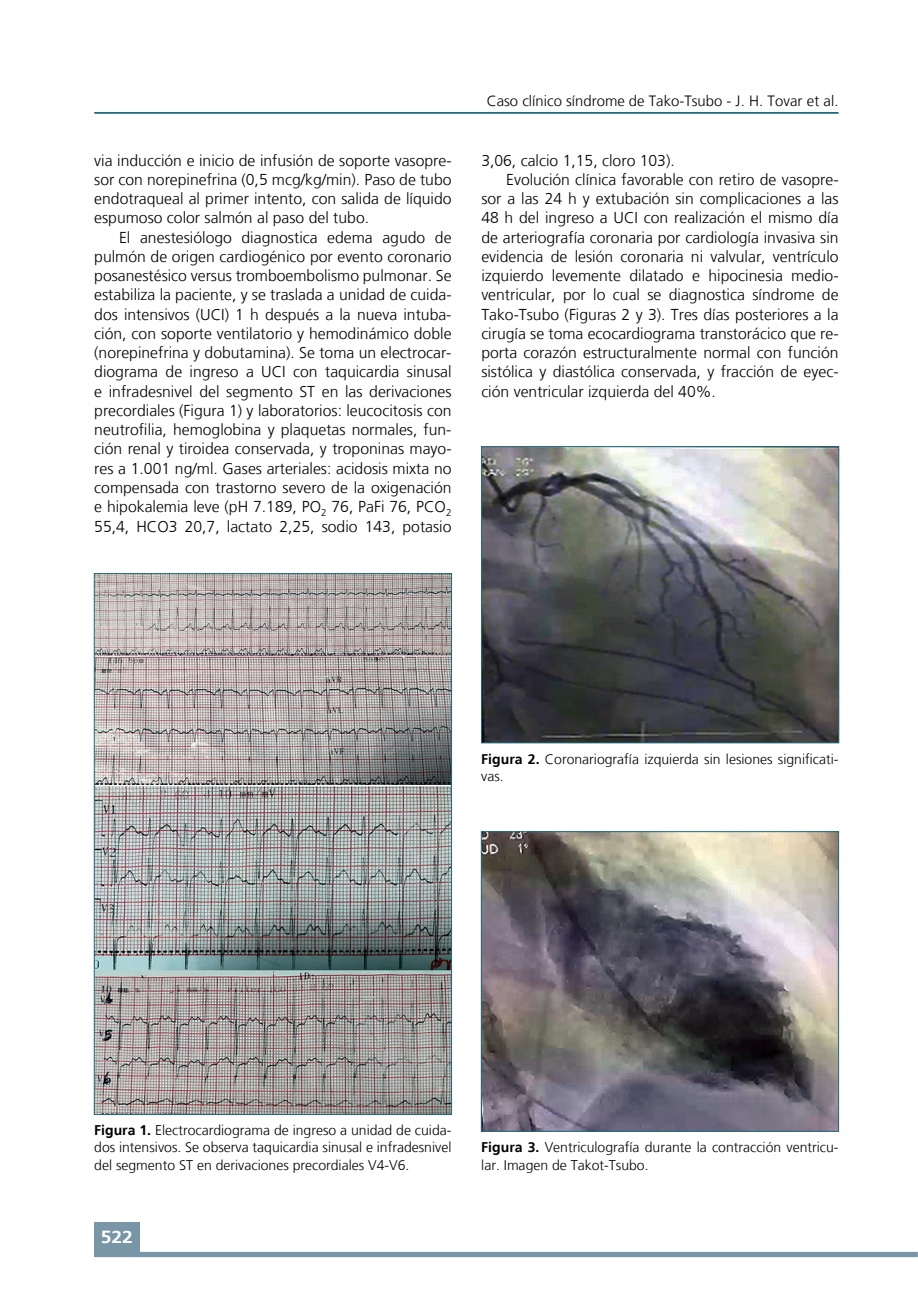
<style>
.page{position:relative;width:918px;height:1315px;background:#fff}
.page>*{position:absolute;margin:0;border:0;box-sizing:border-box;transform-origin:0 0}
.t1{font:700 17.5px "Frutiger LT";color:#fff;scale:1.1 1}
.t2{font:300 15.75px/19.2px "Frutiger LT";color:#000;text-align:justify}
.t3{font:300 14.88px "Frutiger LT";color:#000}
.t4{font:300 14px/17.5px "Frutiger LT";color:#000}
.s1{font-weight:700}
</style>
<div class="page">
<div style="left:94px;top:1222px;width:46px;height:35px;background:#7896a5"></div>
<hr style="left:94px;top:112px;width:744px;height:2px;background:#1f6b7d">
<div style="left:94px;top:1251px;width:824px;height:6px;background:#7896a5"></div>
<img style="left:96px;top:575px;width:354px;height:537px">
<img style="left:483px;top:448px;width:354px;height:293px">
<div style="left:481px;top:446px;width:358px;height:297px;border:1px solid #1f6b7d"></div>
<img style="left:483px;top:833px;width:354px;height:296px">
<div style="left:481px;top:831px;width:358px;height:300px;border:1px solid #1f6b7d"></div>
<p class="t2" style="left:94px;top:151px;width:359px">via inducción e inicio de infusión de soporte vasopre&shy;sor con norepinefrina (0,5 mcg/kg/min). Paso de tubo endotraqueal al primer intento, con salida de líquido espumoso color salmón al paso del tubo.</p>
<p class="t2" style="left:94px;top:228px;width:359px;text-indent:25px">El anestesiólogo diagnostica edema agudo de pulmón de origen cardiogénico por evento coronario posanestésico versus tromboembolismo pulmonar. Se estabiliza la paciente, y se traslada a unidad de cuida&shy;dos intensivos (UCI) 1 h después a la nueva intuba&shy;ción, con soporte ventilatorio y hemodinámico doble (norepinefrina y dobutamina). Se toma un electrocar&shy;diograma de ingreso a UCI con taquicardia sinusal e infradesnivel del segmento ST en las derivaciones precordiales (Figura 1) y laboratorios: leucocitosis con neutrofilia, hemoglobina y plaquetas normales, fun&shy;ción renal y tiroidea conservada, y troponinas mayo&shy;res a 1.001 ng/ml. Gases arteriales: acidosis mixta no compensada con trastorno severo de la oxigenación e hipokalemia leve (pH 7.189, PO<sub>2</sub> 76, PaFi 76, PCO<sub>2<br></sub>55,4, HCO3 20,7, lactato 2,25, sodio 143, potasio</p>
<p class="t3" style="left:487px;top:92px;width:353px">Caso clínico síndrome de Tako-Tsubo - J. H. Tovar et al.</p>
<p class="t2" style="left:481px;top:151px;width:195px">3,06, calcio 1,15, cloro 103).</p>
<p class="t2" style="left:506px;top:170px;width:334px">Evolución clínica favorable con retiro de vasopre-</p>
<p class="t2" style="left:481px;top:189px;width:359px">sor a las 24 h y extubación sin complicaciones a las</p>
<p class="t2" style="left:481px;top:209px;width:359px">48 h del ingreso a UCI con realización el mismo día</p>
<p class="t2" style="left:481px;top:228px;width:359px">de arteriografía coronaria por cardiología invasiva sin</p>
<p class="t2" style="left:481px;top:247px;width:359px">evidencia de lesión coronaria ni valvular, ventrículo</p>
<p class="t2" style="left:481px;top:266px;width:359px">izquierdo levemente dilatado e hipocinesia medio-</p>
<p class="t2" style="left:481px;top:285px;width:359px">ventricular, por lo cual se diagnostica síndrome de</p>
<p class="t2" style="left:481px;top:305px;width:359px">Tako-Tsubo (Figuras 2 y 3). Tres días posteriores a la</p>
<p class="t2" style="left:481px;top:324px;width:359px">cirugía se toma ecocardiograma transtorácico que re-</p>
<p class="t2" style="left:481px;top:343px;width:359px">porta corazón estructuralmente normal con función</p>
<p class="t2" style="left:481px;top:362px;width:359px">sistólica y diastólica conservada, y fracción de eyec-</p>
<p class="t2" style="left:481px;top:382px;width:236px">ción ventricular izquierda del 40%.</p>
<p class="t4" style="left:481px;top:750px;width:359px"><span class="s1">Figura 2.</span> Coronariografía izquierda sin lesiones significati&shy;vas.</p>
<p class="t4" style="left:94px;top:1121px;width:359px;text-align:justify"><span class="s1">Figura 1.</span> Electrocardiograma de ingreso a unidad de cuida&shy;dos intensivos. Se observa taquicardia sinusal e infradesnivel del segmento ST en derivaciones precordiales V4-V6.</p>
<p class="t1" style="left:101px;top:1226px;width:31px">522</p>
<p class="t4" style="left:481px;top:1138px;width:359px"><span class="s1">Figura 3.</span> Ventriculografía durante la contracción ventricu&shy;lar. Imagen de Takot-Tsubo.</p>
</div>
